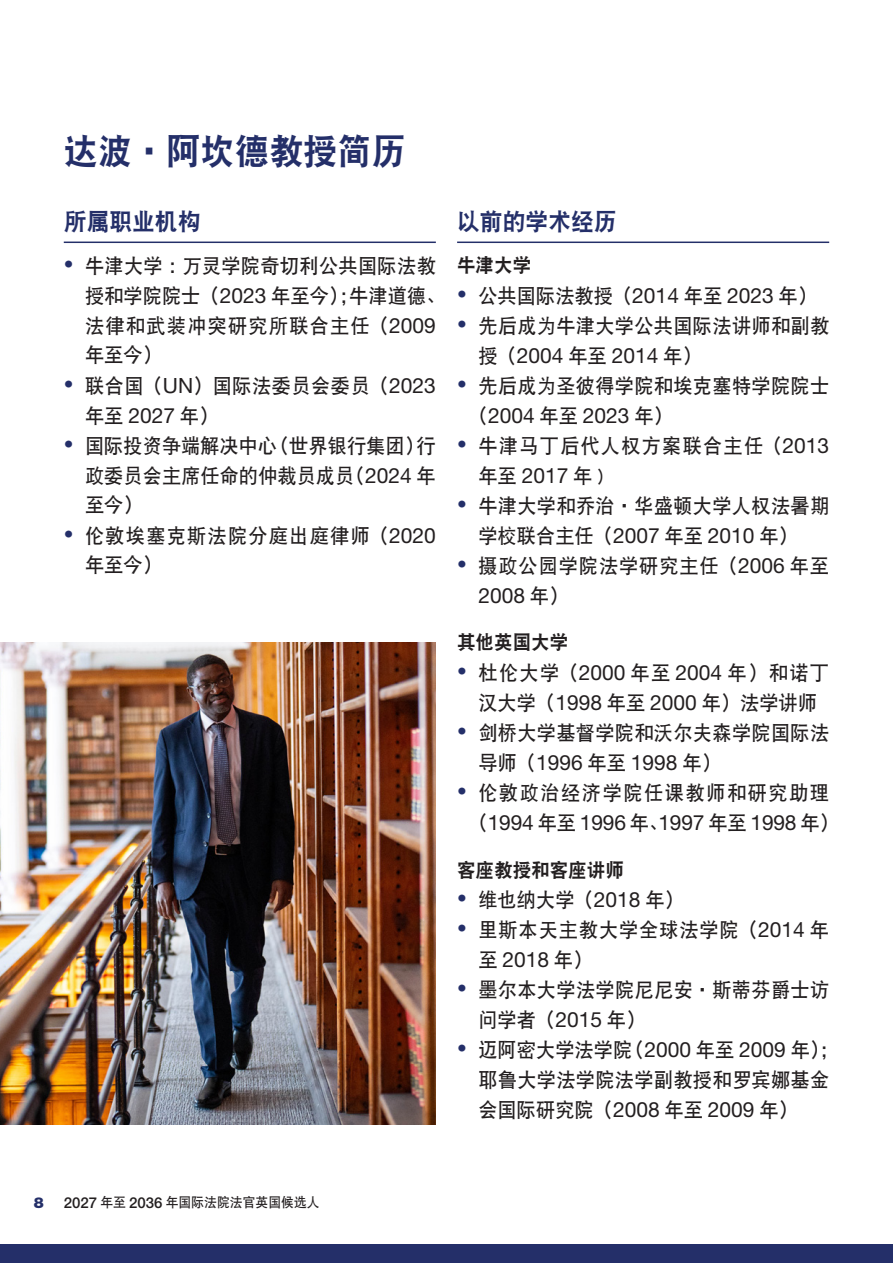
<style>
.page{position:relative;width:893px;height:1263px;background:#fff}
.page>*{position:absolute;margin:0;border:0;box-sizing:border-box;transform-origin:0 0}
.t1{font:36px "DFP Hei Std GB W9";color:#242f69;scale:.95 1}
.t2{font:24px "DFP Hei Std GB W9";color:#242f69;scale:.95 1}
.t3{font:21px "Helvetica Neue LT Pro";color:#231f20}
.t4{font:20.25px/29.8px "DFP Hei Std GB W7";letter-spacing:.015em;color:#231f20;scale:.95 1}
.t5{font:20.25px/29.7px "DFP Hei Std GB W7";letter-spacing:.06em;color:#231f20;scale:.95 1}
.t6{font:20.25px/30px "DFP Hei Std GB W7";letter-spacing:.035em;color:#231f20;text-align:center;scale:.95 1}
.t7{font:20.25px "DFP Hei Std GB W7";letter-spacing:.045em;color:#231f20;scale:.95 1}
.t8{font:20.25px "DFP Hei Std GB W7";letter-spacing:.075em;color:#231f20;scale:.95 1}
.t9{font:19.5px "DFP Hei Std GB W9";color:#231f20;scale:.95 1}
.t10{font:900 15px "Helvetica Neue LT Pro";color:#242f69}
.t11{font:13.5px "DFP Hei Std GB W7";color:#231f20;scale:.95 1}
.s1{font-family:"Helvetica Neue LT Pro";font-size:19.5px;color:#242f69}
.s2{font-family:"Helvetica Neue LT Pro";font-size:21px}
.s3{font-family:"DFP Hei Std GB W7";font-size:20.25px}
.s4{font-family:"Helvetica Neue S Md";font-size:15px}
</style>
<div class="page">
<img style="left:0;top:642px;width:436px;height:482px">
<hr style="left:64px;top:242px;width:372px;height:1px;background:#242f69">
<hr style="left:457px;top:242px;width:372px;height:1px;background:#242f69">
<div style="left:0;top:1244px;width:893px;height:19px;background:#242f69"></div>
<h1 class="t1" style="left:64px;top:133px;width:362px">达波·阿坎德教授简历</h1>
<p class="t2" style="left:64px;top:209px;width:145px">所属职业机构</p>
<p class="t4" style="left:85px;top:251px;width:381px;text-indent:-21px"><span class="s1">•</span> 牛津大学：万灵学院奇切利公共国际法教授和学院院士（<span class="s2">2023</span> 年至今）；牛津道德、法律和武装冲突研究所联合主任（<span class="s2">2009</span>年至今）</p>
<p class="t4" style="left:85px;top:370px;width:371px;text-indent:-21px"><span class="s1">•</span> 联合国（<span class="s2">UN</span>）国际法委员会委员（<span class="s2">2023</span>年至 <span class="s2">2027</span> 年）</p>
<p class="t4" style="left:85px;top:431px;width:371px;text-align:justify;text-indent:-21px"><span class="s1">•</span> 国际投资争端解决中心（世界银行集团）行政委员会主席任命的仲裁员成员（<span class="s2">2024</span> 年至今）</p>
<p class="t5" style="left:85px;top:521px;width:371px;text-indent:-21px"><span class="s1">•</span> 伦敦埃塞克斯法院分庭出庭律师（<span class="s2">2020</span>年至今）</p>
<p class="t2" style="left:457px;top:209px;width:169px">以前的学术经历</p>
<p class="t9" style="left:457px;top:256px;width:79px">牛津大学</p>
<p class="t4" style="left:457px;top:281px;width:380px"><span class="s1">•</span> 公共国际法教授（<span class="s2">2014</span> 年至 <span class="s2">2023</span> 年）</p>
<p class="t4" style="left:457px;top:311px;width:393px"><span class="s1">•</span> 先后成为牛津大学公共国际法讲师和副教</p>
<p class="t3" style="left:478px;top:343px;width:225px"><span class="s3">授（</span>2004 <span class="s3">年至</span> 2014 <span class="s3">年）</span></p>
<p class="t4" style="left:457px;top:371px;width:393px"><span class="s1">•</span> 先后成为圣彼得学院和埃克塞特学院院士</p>
<p class="t3" style="left:469px;top:403px;width:206px"><span class="s3">（</span>2004 <span class="s3">年至</span> 2023 <span class="s3">年）</span></p>
<p class="t5" style="left:478px;top:430px;width:371px;text-indent:-21px"><span class="s1">•</span> 牛津马丁后代人权方案联合主任（<span class="s2">2013</span>年至 <span class="s2">2017</span> 年 )</p>
<p class="t4" style="left:457px;top:490px;width:393px;text-align:center"><span class="s1">•</span> 牛津大学和乔治·华盛顿大学人权法暑期学校联合主任（<span class="s2">2007</span> 年至 <span class="s2">2010</span> 年）</p>
<p class="t7" style="left:457px;top:555px;width:393px"><span class="s1">•</span> 摄政公园学院法学研究主任（<span class="s2">2006</span> 年至</p>
<p class="t3" style="left:478px;top:583px;width:91px">2008 <span class="s3">年）</span></p>
<p class="t9" style="left:457px;top:633px;width:119px">其他英国大学</p>
<p class="t6" style="left:457px;top:657px;width:393px"><span class="s1">•</span> 杜伦大学（<span class="s2">2000</span> 年至 <span class="s2">2004</span> 年）和诺丁汉大学（<span class="s2">1998</span> 年至 <span class="s2">2000</span> 年）法学讲师</p>
<p class="t4" style="left:457px;top:718px;width:393px"><span class="s1">•</span> 剑桥大学基督学院和沃尔夫森学院国际法</p>
<p class="t3" style="left:478px;top:750px;width:244px"><span class="s3">导师（</span>1996 <span class="s3">年至</span> 1998 <span class="s3">年）</span></p>
<p class="t8" style="left:457px;top:782px;width:393px"><span class="s1">•</span> 伦敦政治经济学院任课教师和研究助理</p>
<p class="t3" style="left:469px;top:810px;width:372px"><span class="s3">（</span>1994 <span class="s3">年至</span> 1996 <span class="s3">年、</span>1997 <span class="s3">年至</span> 1998 <span class="s3">年）</span></p>
<p class="t9" style="left:457px;top:860px;width:177px">客座教授和客座讲师</p>
<p class="t4" style="left:457px;top:885px;width:240px"><span class="s1">•</span> 维也纳大学（<span class="s2">2018</span> 年）</p>
<p class="t7" style="left:457px;top:919px;width:393px"><span class="s1">•</span> 里斯本天主教大学全球法学院（<span class="s2">2014</span> 年</p>
<p class="t3" style="left:478px;top:947px;width:116px"><span class="s3">至</span> 2018 <span class="s3">年）</span></p>
<p class="t4" style="left:478px;top:974px;width:371px;text-indent:-21px"><span class="s1">•</span> 墨尔本大学法学院尼尼安·斯蒂芬爵士访问学者（<span class="s2">2015</span> 年）</p>
<p class="t4" style="left:478px;top:1034px;width:381px;text-indent:-21px"><span class="s1">•</span> 迈阿密大学法学院（<span class="s2">2000</span> 年至 <span class="s2">2009</span> 年）；耶鲁大学法学院法学副教授和罗宾娜基金会国际研究院（<span class="s2">2008</span> 年至 <span class="s2">2009</span> 年）</p>
<p class="t10" style="left:34px;top:1193px;width:12px">8</p>
<p class="t11" style="left:64px;top:1195px;width:271px"><span class="s4">2027</span> 年至 <span class="s4">2036</span> 年国际法院法官英国候选人</p>
</div>
